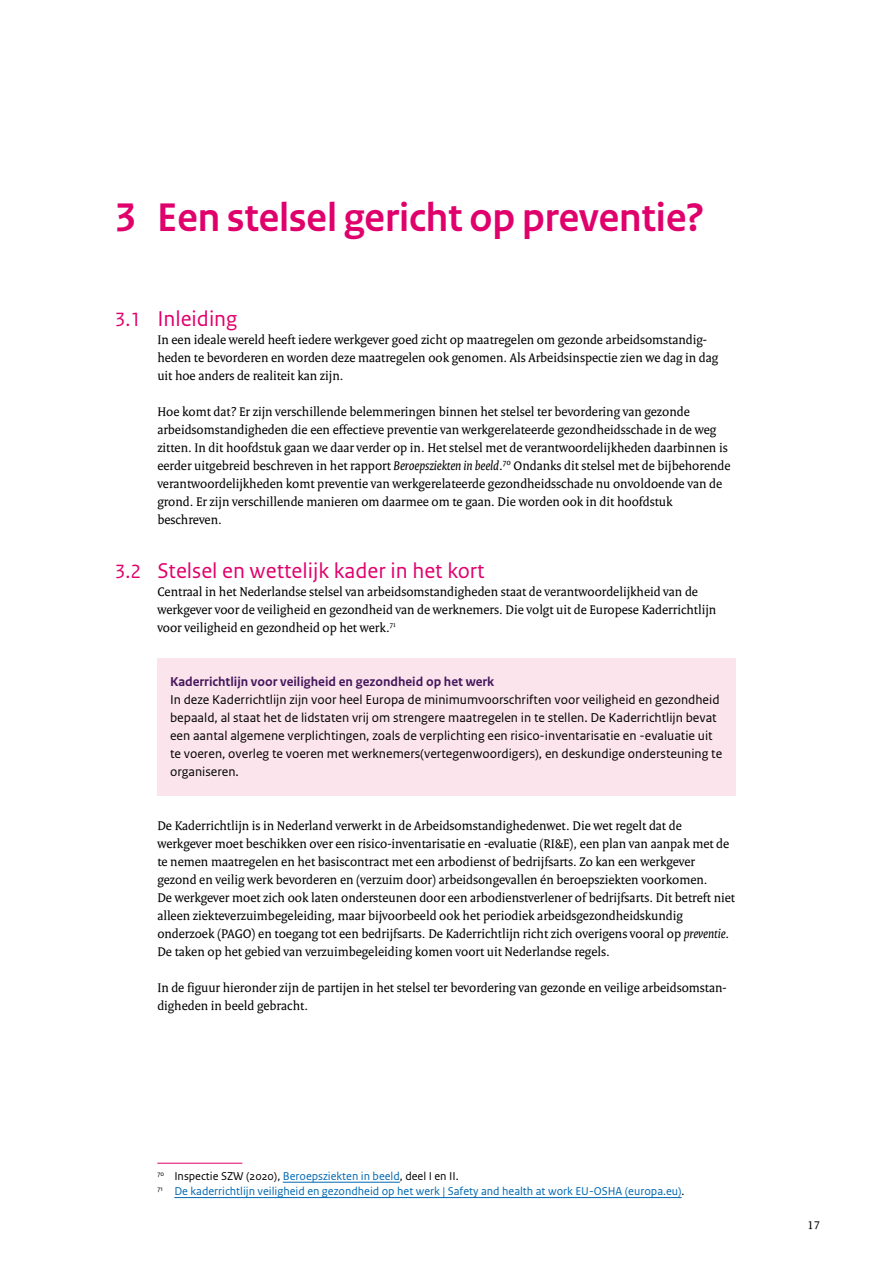
<style>
.page{position:relative;width:893px;height:1263px;background:#fff}
.page>*{position:absolute;margin:0;border:0;box-sizing:border-box;transform-origin:0 0}
.H2_Kop_hoofdstuk{font:700 42px "Rijksoverheid Sans Heading";color:#e0006c}
.H3_Paragraafkop{font:22.5px "Rijksoverheid Sans Text";color:#e0006c}
.P_Broodtekst_Serif{font:13.5px/18px "Rijksoverheid Serif";color:#000}
.P_kader_broodtekst{font:13.5px/18px "Rijksoverheid Sans Text";color:#000}
.P_kader_Kop{font:700 13.5px "Rijksoverheid Sans Text";color:#44165d}
.Voetnoot{font:12px "Rijksoverheid Sans Text";color:#0068b3}
.Voetnoot-2{font:12px "Rijksoverheid Sans Text";color:#000}
.t1{font:12px "Rijksoverheid Serif";color:#000}
.s1{font-size:20.25px}
.s2{font-style:italic}
.s3{color:#0068b3}
.s4{color:#000}
</style>
<div class="page">
<div style="left:157px;top:658px;width:579px;height:47px;background:#fbe4eb"></div>
<div style="left:157px;top:676px;width:579px;height:119px;background:#fbe4eb"></div>
<hr style="left:157px;top:1163px;width:85px;height:1px;background:#e0006c">
<hr style="left:283px;top:1182px;width:117px;height:1px;background:#0068b3">
<hr style="left:174px;top:1197px;width:508px;height:1px;background:#0068b3">
<h2 class="H2_Kop_hoofdstuk" style="left:115px;top:194px;width:591px">3 Een stelsel gericht op preventie?</h2>
<h3 class="H3_Paragraafkop" style="left:115px;top:306px;width:124px"><span class="s1">3.1</span> Inleiding</h3>
<p class="P_Broodtekst_Serif" style="left:157px;top:330px;width:562px">In een ideale wereld heeft iedere werkgever goed zicht op maatregelen om gezonde arbeidsomstandig&shy;heden te bevorderen en worden deze maatregelen ook genomen. Als Arbeidsinspectie zien we dag in dag uit hoe anders de realiteit kan zijn.</p>
<p class="P_Broodtekst_Serif" style="left:157px;top:402px;width:575px">Hoe komt dat? Er zijn verschillende belemmeringen binnen het stelsel ter bevordering van gezonde arbeidsomstandigheden die een effectieve preventie van werkgerelateerde gezondheidsschade in de weg zitten. In dit hoofdstuk gaan we daar verder op in. Het stelsel met de verantwoordelijkheden daarbinnen is eerder uitgebreid beschreven in het rapport <span class="s2">Beroepsziekten in beeld</span>.<sup>70</sup> Ondanks dit stelsel met de bijbehorende verantwoordelijkheden komt preventie van werkgerelateerde gezondheidsschade nu onvoldoende van de grond. Er zijn verschillende manieren om daarmee om te gaan. Die worden ook in dit hoofdstuk beschreven.</p>
<h3 class="H3_Paragraafkop" style="left:115px;top:558px;width:371px"><span class="s1">3.2</span> Stelsel en wettelijk kader in het kort</h3>
<p class="P_Broodtekst_Serif" style="left:157px;top:582px;width:560px">Centraal in het Nederlandse stelsel van arbeidsomstandigheden staat de verantwoordelijkheid van de werkgever voor de veiligheid en gezondheid van de werknemers. Die volgt uit de Europese Kaderrichtlijn voor veiligheid en gezondheid op het werk.<sup>71</sup></p>
<p class="P_kader_Kop" style="left:170px;top:674px;width:326px">Kaderrichtlijn voor veiligheid en gezondheid op het werk</p>
<p class="P_kader_broodtekst" style="left:170px;top:691px;width:554px">In deze Kaderrichtlijn zijn voor heel Europa de minimumvoorschriften voor veiligheid en gezondheid bepaald, al staat het de lidstaten vrij om strengere maatregelen in te stellen. De Kaderrichtlijn bevat een aantal algemene verplichtingen, zoals de verplichting een risico-inventarisatie en -evaluatie uit te voeren, overleg te voeren met werknemers(vertegenwoordigers), en deskundige ondersteuning te organiseren.</p>
<p class="P_Broodtekst_Serif" style="left:157px;top:816px;width:579px">De Kaderrichtlijn is in Nederland verwerkt in de Arbeidsomstandighedenwet. Die wet regelt dat de werkgever moet beschikken over een risico-inventarisatie en -evaluatie (RI&amp;E), een plan van aanpak met de te nemen maatregelen en het basiscontract met een arbodienst of bedrijfsarts. Zo kan een werkgever gezond en veilig werk bevorderen en (verzuim door) arbeidsongevallen én beroepsziekten voorkomen.<br>De werkgever moet zich ook laten ondersteunen door een arbodienstverlener of bedrijfsarts. Dit betreft niet alleen ziekteverzuimbegeleiding, maar bijvoorbeeld ook het periodiek arbeidsgezondheidskundig onderzoek (PAGO) en toegang tot een bedrijfsarts. De Kaderrichtlijn richt zich overigens vooral op <span class="s2">preventie</span>.<br>De taken op het gebied van verzuimbegeleiding komen voort uit Nederlandse regels.</p>
<p class="P_Broodtekst_Serif" style="left:157px;top:978px;width:571px">In de figuur hieronder zijn de partijen in het stelsel ter bevordering van gezonde en veilige arbeidsomstan&shy;digheden in beeld gebracht.</p>
<p class="Voetnoot-2" style="left:157px;top:1169px;width:303px"><sup>70</sup> Inspectie SZW (2020), <span class="s3">Beroepsziekten in beeld</span>, deel I en II.</p>
<p class="Voetnoot" style="left:157px;top:1184px;width:529px"><sup>71</sup> De kaderrichtlijn veiligheid en gezondheid op het werk | Safety and health at work EU-OSHA (europa.eu)<span class="s4">.</span></p>
<p class="t1" style="left:808px;top:1218px;width:14px">17</p>
</div>
